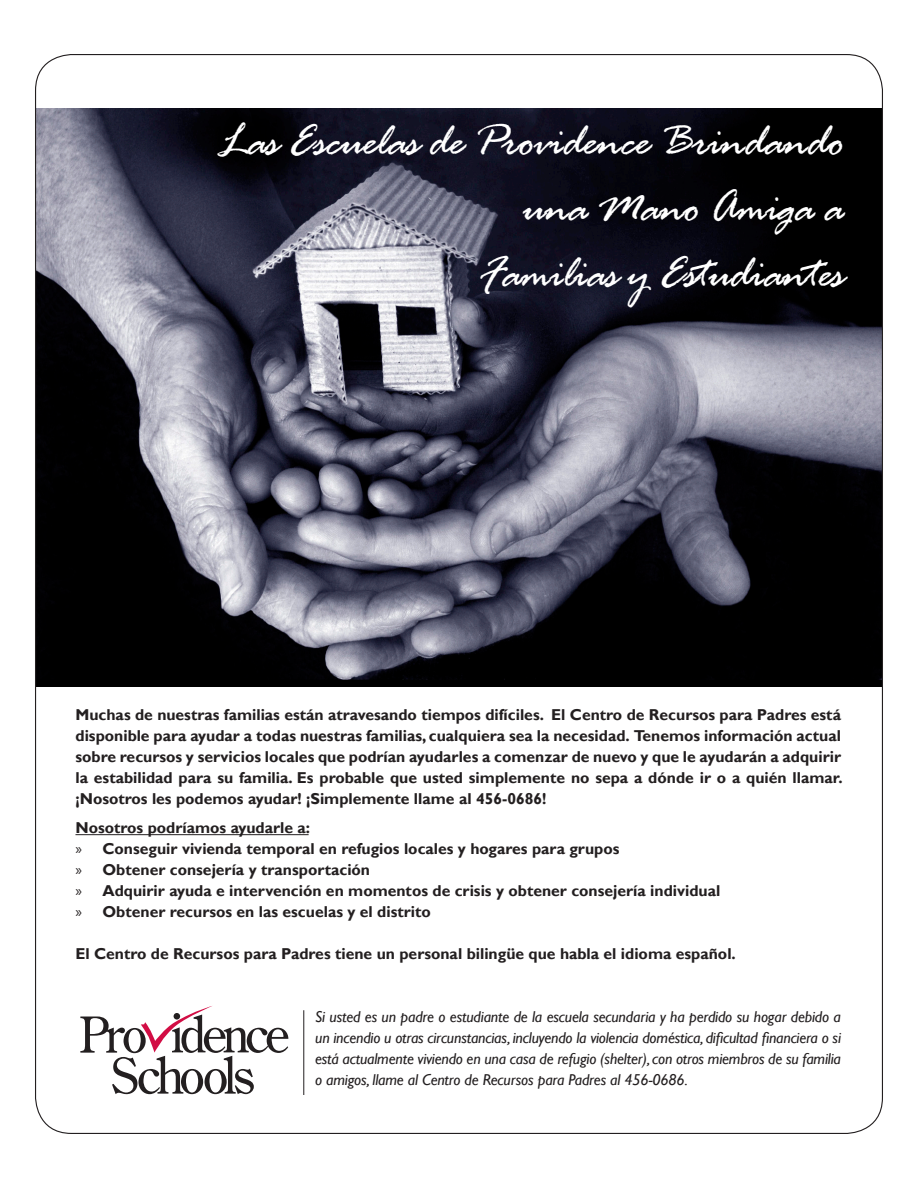
<style>
.page{position:relative;width:918px;height:1188px;background:#fff}
.page>*{position:absolute;margin:0;border:0;box-sizing:border-box;transform-origin:0 0}
.t1{font:italic 48px/66px "Rage";letter-spacing:-.03em;color:#fff;text-align:right}
.t2{font:700 15.75px/21px "Gill Sans";color:#231f20}
.t3{font:italic 15.75px/21px "Gill Sans";letter-spacing:-.01em;color:#231f20;text-align:justify}
.s1{font-family:"Myriad Pro";font-weight:400}
</style>
<div class="page">
<img style="left:37px;top:108px;width:844px;height:578px">
<hr style="left:75px;top:834px;width:234px;height:1px;background:#231f20">
<svg style="left:80px;top:1006px;width:208px;height:88px"></svg>
<hr style="left:304px;top:1010px;width:1px;height:85px;background:#231f20">
<h1 class="t1" style="left:218px;top:113px;width:628px">Las Escuelas de Providence Brindando una Mano Amiga a<br>Familias y Estudiantes</h1>
<p class="t2" style="left:75px;top:705px;width:769px;text-align:justify">Muchas de nuestras familias están atravesando tiempos difíciles. El Centro de Recursos para Padres está disponible para ayudar a todas nuestras familias, cualquiera sea la necesidad. Tenemos información actual sobre recursos y servicios locales que podrían ayudarles a comenzar de nuevo y que le ayudarán a adquirir la estabilidad para su familia. Es probable que usted simplemente no sepa a dónde ir o a quién llamar. ¡Nosotros les podemos ayudar! ¡Simplemente llame al 456-0686!</p>
<p class="t2" style="left:75px;top:818px;width:646px">Nosotros podríamos ayudarle a:<br><span class="s1">»</span> Conseguir vivienda temporal en refugios locales y hogares para grupos<br><span class="s1">»</span> Obtener consejería y transportación<br><span class="s1">»</span> Adquirir ayuda e intervención en momentos de crisis y obtener consejería individual <span class="s1">»</span> Obtener recursos en las escuelas y el distrito</p>
<p class="t2" style="left:75px;top:944px;width:662px">El Centro de Recursos para Padres tiene un personal bilingüe que habla el idioma español.</p>
<p class="t3" style="left:315px;top:1006px;width:527px">Si usted es un padre o estudiante de la escuela secundaria y ha perdido su hogar debido a un incendio u otras circunstancias, incluyendo la violencia doméstica, dificultad financiera o si está actualmente viviendo en una casa de refugio (shelter), con otros miembros de su familia o amigos, llame al Centro de Recursos para Padres al 456-0686.</p>
</div>
